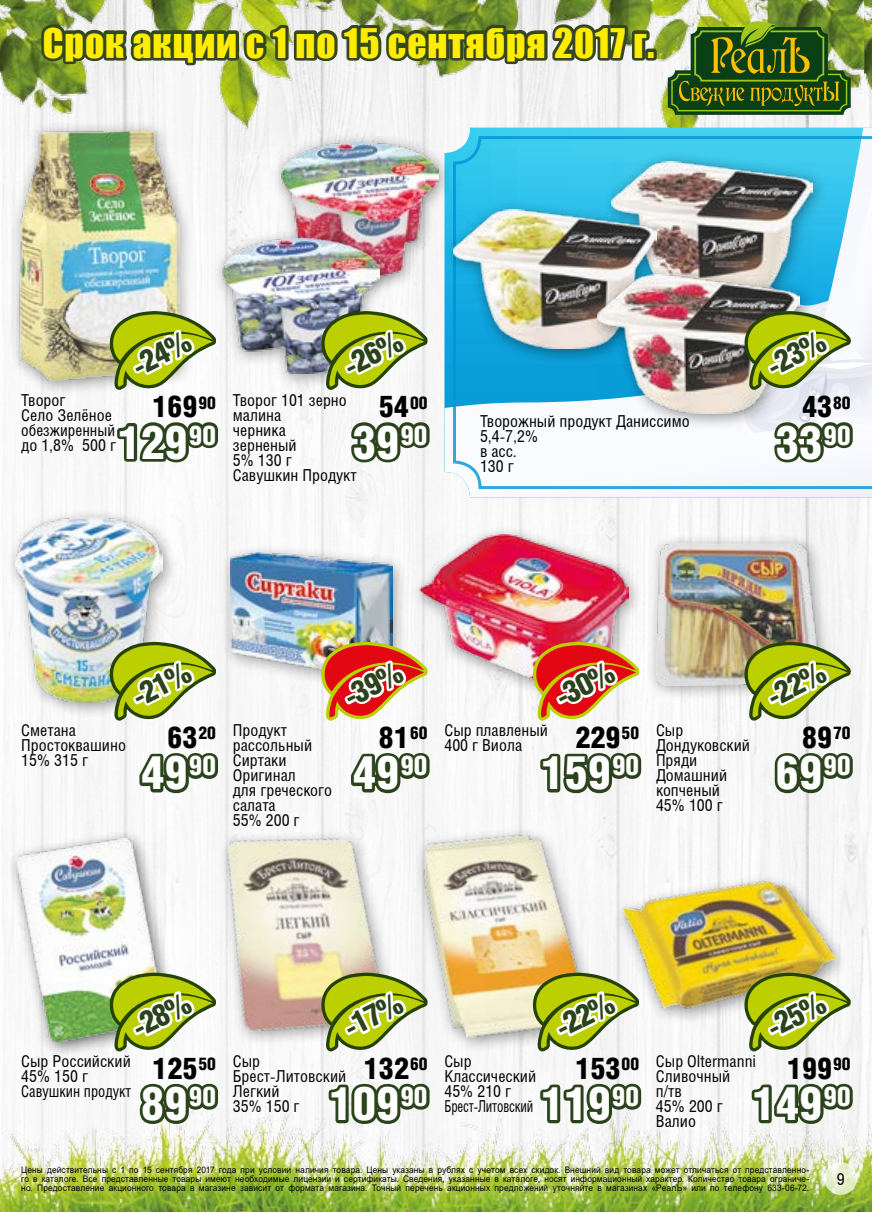
<style>
.page{position:relative;width:872px;height:1212px;background:#fff}
.page>*{position:absolute;margin:0;border:0;box-sizing:border-box;transform-origin:0 0}
.t1{font:900 46.5px "Helios Cond";color:#fff}
.t2{font:37.5px "Impact";letter-spacing:.025em;color:#ffed00}
.t3{font:900 30.6px "Helios Cond";color:#2b431c}
.t4{font:900 30px "Helios Cond";color:#000}
.t5{font:16.5px/15px "Helios Cond";color:#000}
.t6{font:9px/9px "Arial";letter-spacing:.015em;color:#000;text-align:justify;scale:.93 1}
</style>
<div class="page">
<img style="left:1px;top:148px;width:871px;height:957px">
<img style="left:0;top:1105px;width:872px;height:107px">
<img style="left:0;top:0;width:864px;height:148px">
<img style="left:864px;top:0;width:8px;height:128px">
<svg style="left:824px;top:1162px;width:33px;height:33px"></svg>
<svg style="left:444px;top:366px;width:428px;height:131px"></svg>
<svg style="left:453px;top:136px;width:419px;height:353px"></svg>
<img style="left:192px;top:816px;width:227px;height:240px">
<div style="left:414px;top:825px;width:183px;height:229px;background:#f8f8f8"></div>
<img style="left:408px;top:825px;width:180px;height:223px">
<div style="left:645px;top:532px;width:191px;height:170px;background:#000;opacity:.4"></div>
<img style="left:656px;top:543px;width:163px;height:142px">
<div style="left:409px;top:525px;width:235px;height:177px;background:#f7f7f7"></div>
<img style="left:419px;top:534px;width:210px;height:151px">
<img style="left:604px;top:853px;width:245px;height:189px">
<div style="left:220px;top:542px;width:189px;height:149px;background:#000;opacity:.4"></div>
<img style="left:231px;top:552px;width:161px;height:123px">
<div style="left:5px;top:508px;width:174px;height:212px;background:#000;opacity:.4"></div>
<img style="left:16px;top:518px;width:147px;height:184px">
<div style="left:601px;top:150px;width:228px;height:167px;background:#000;opacity:.4"></div>
<img style="left:611px;top:161px;width:89px;height:104px">
<div style="left:442px;top:200px;width:230px;height:166px;background:#000;opacity:.4"></div>
<img style="left:453px;top:210px;width:203px;height:139px">
<div style="left:586px;top:265px;width:230px;height:166px;background:#000;opacity:.4"></div>
<img style="left:597px;top:274px;width:103px;height:140px">
<div style="left:269px;top:131px;width:184px;height:164px;background:#000;opacity:.4"></div>
<img style="left:281px;top:142px;width:157px;height:135px">
<div style="left:210px;top:227px;width:185px;height:164px;background:#000;opacity:.4"></div>
<img style="left:222px;top:239px;width:157px;height:134px">
<div style="left:8px;top:119px;width:188px;height:278px;background:#000;opacity:.4"></div>
<img style="left:19px;top:130px;width:161px;height:250px">
<div style="left:7px;top:828px;width:172px;height:230px;background:#000;opacity:.6"></div>
<img style="left:17px;top:838px;width:147px;height:204px">
<svg style="left:771px;top:747px;width:84px;height:49px"></svg>
<svg style="left:748px;top:1072px;width:107px;height:55px"></svg>
<svg style="left:537px;top:747px;width:107px;height:49px"></svg>
<svg style="left:348px;top:741px;width:84px;height:55px"></svg>
<svg style="left:136px;top:741px;width:85px;height:55px"></svg>
<svg style="left:537px;top:1078px;width:107px;height:49px"></svg>
<svg style="left:348px;top:416px;width:84px;height:49px"></svg>
<svg style="left:114px;top:416px;width:107px;height:49px"></svg>
<svg style="left:137px;top:1078px;width:84px;height:49px"></svg>
<svg style="left:326px;top:1078px;width:106px;height:49px"></svg>
<svg style="left:744px;top:642px;width:106px;height:79px"></svg>
<svg style="left:744px;top:973px;width:106px;height:78px"></svg>
<svg style="left:533px;top:642px;width:106px;height:79px"></svg>
<svg style="left:700px;top:128px;width:172px;height:337px"></svg>
<svg style="left:321px;top:642px;width:106px;height:79px"></svg>
<svg style="left:110px;top:642px;width:106px;height:79px"></svg>
<svg style="left:533px;top:973px;width:106px;height:78px"></svg>
<svg style="left:321px;top:311px;width:106px;height:79px"></svg>
<svg style="left:110px;top:973px;width:106px;height:78px"></svg>
<svg style="left:321px;top:973px;width:106px;height:78px"></svg>
<svg style="left:110px;top:311px;width:106px;height:79px"></svg>
<svg style="left:668px;top:70px;width:182px;height:45px"></svg>
<svg style="left:671px;top:21px;width:176px;height:90px;background:#4e6d22"></svg>
<svg style="left:37px;top:13px;width:615px;height:77px"></svg>
<div style="left:645px;top:49px;width:11px;height:12px;border:6px solid #354720"></div>
<h2 class="t2" style="left:43px;top:14px;width:613px">Cрок акции с 1 по 15 сентября 2017 г.</h2>
<h3 class="t3" style="left:126px;top:351px;width:63px;rotate:-26deg">-24%</h3>
<h3 class="t3" style="left:338px;top:351px;width:63px;rotate:-26deg">-26%</h3>
<h3 class="t3" style="left:761px;top:351px;width:63px;rotate:-26deg">-23%</h3>
<h3 class="t5" style="left:21px;top:392px;width:96px">Творог<br>Село Зелёное обезжиренный до 1,8% 500 г</h3>
<h3 class="t5" style="left:233px;top:392px;width:125px">Творог 101 зерно малина<br>черника<br>зерненый<br>5% 130 г<br>Савушкин Продукт</h3>
<h3 class="t4" style="left:152px;top:389px;width:65px">169<sup>90</sup></h3>
<h3 class="t4" style="left:379px;top:389px;width:50px">54<sup>00</sup></h3>
<h1 class="t1" style="left:118px;top:416px;width:100px">129<sup>90</sup></h1>
<h1 class="t1" style="left:353px;top:416px;width:76px">39<sup>90</sup></h1>
<h3 class="t5" style="left:480px;top:413px;width:211px">Творожный продукт Даниссимо<br>5,4-7,2%<br>в асс.<br>130 г</h3>
<h3 class="t4" style="left:802px;top:389px;width:50px">43<sup>80</sup></h3>
<h1 class="t1" style="left:776px;top:416px;width:76px">33<sup>90</sup></h1>
<h3 class="t3" style="left:126px;top:682px;width:63px;rotate:-26deg">-21%</h3>
<h3 class="t3" style="left:338px;top:682px;width:63px;rotate:-26deg">-39%</h3>
<h3 class="t3" style="left:549px;top:682px;width:63px;rotate:-26deg">-30%</h3>
<h3 class="t3" style="left:761px;top:682px;width:63px;rotate:-26deg">-22%</h3>
<h3 class="t5" style="left:21px;top:723px;width:106px">Сметана<br>Простоквашино<br>15% 315 г</h3>
<h3 class="t5" style="left:233px;top:723px;width:101px">Продукт рассольный<br>Сиртаки<br>Оригинал<br>для греческого салата<br>55% 200 г</h3>
<h3 class="t5" style="left:444px;top:723px;width:105px">Сыр плавленый<br>400 г Виола</h3>
<h3 class="t5" style="left:656px;top:723px;width:96px">Сыр<br>Дондуковский<br>Пряди<br>Домашний копченый<br>45% 100 г</h3>
<h3 class="t4" style="left:167px;top:720px;width:50px">63<sup>20</sup></h3>
<h3 class="t4" style="left:379px;top:720px;width:50px">81<sup>60</sup></h3>
<h3 class="t4" style="left:575px;top:720px;width:65px">229<sup>50</sup></h3>
<h1 class="t1" style="left:141px;top:746px;width:76px">49<sup>90</sup></h1>
<h1 class="t1" style="left:353px;top:746px;width:76px">49<sup>90</sup></h1>
<h1 class="t1" style="left:541px;top:746px;width:100px">159<sup>90</sup></h1>
<h3 class="t4" style="left:802px;top:720px;width:50px">89<sup>70</sup></h3>
<h1 class="t1" style="left:776px;top:746px;width:76px">69<sup>90</sup></h1>
<h3 class="t3" style="left:126px;top:1012px;width:63px;rotate:-26deg">-28%</h3>
<h3 class="t3" style="left:338px;top:1012px;width:63px;rotate:-26deg">-17%</h3>
<h3 class="t3" style="left:549px;top:1012px;width:63px;rotate:-26deg">-22%</h3>
<h3 class="t3" style="left:761px;top:1012px;width:63px;rotate:-26deg">-25%</h3>
<h3 class="t5" style="left:21px;top:1053px;width:111px">Сыр Российский<br>45% 150 г<br>Савушкин продукт</h3>
<h3 class="t5" style="left:444px;top:1053px;width:93px">Сыр<br>Классический<br>45% 210 г<br>Брест-Литовский</h3>
<h3 class="t5" style="left:656px;top:1053px;width:102px">Сыр Oltermanni<br>Сливочный п/тв<br>45% 200 г<br>Валио</h3>
<h3 class="t5" style="left:233px;top:1053px;width:115px">Сыр<br>Брест-Литовский<br>Легкий<br>35% 150 г</h3>
<h3 class="t4" style="left:152px;top:1051px;width:65px">125<sup>50</sup></h3>
<h3 class="t4" style="left:364px;top:1051px;width:65px">132<sup>60</sup></h3>
<h3 class="t4" style="left:575px;top:1051px;width:65px">153<sup>00</sup></h3>
<h3 class="t4" style="left:787px;top:1051px;width:65px">199<sup>90</sup></h3>
<h1 class="t1" style="left:141px;top:1077px;width:76px">89<sup>90</sup></h1>
<h1 class="t1" style="left:329px;top:1077px;width:100px">109<sup>90</sup></h1>
<h1 class="t1" style="left:541px;top:1077px;width:100px">119<sup>90</sup></h1>
<h1 class="t1" style="left:752px;top:1077px;width:100px">149<sup>90</sup></h1>
<p class="t6" style="left:21px;top:1165px;width:848px">Цены действительны с 1 по 15 сентября 2017 года при условии наличия товара. Цены указаны в рублях с учетом всех скидок. Внешний вид товара может отличаться от представленно&shy;го в каталоге. Все представленные товары имеют необходимые лицензии и сертификаты. Сведения, указанные в каталоге, носят информационный характер. Количество товара ограниче&shy;но. Предоставление акционного товара в магазине зависит от формата магазина. Точный перечень акционных предложений уточняйте в магазинах «РеалЪ» или по телефону 633-06-72.</p>
<h3 class="t5" style="left:836px;top:1171px;width:9px">9</h3>
</div>
